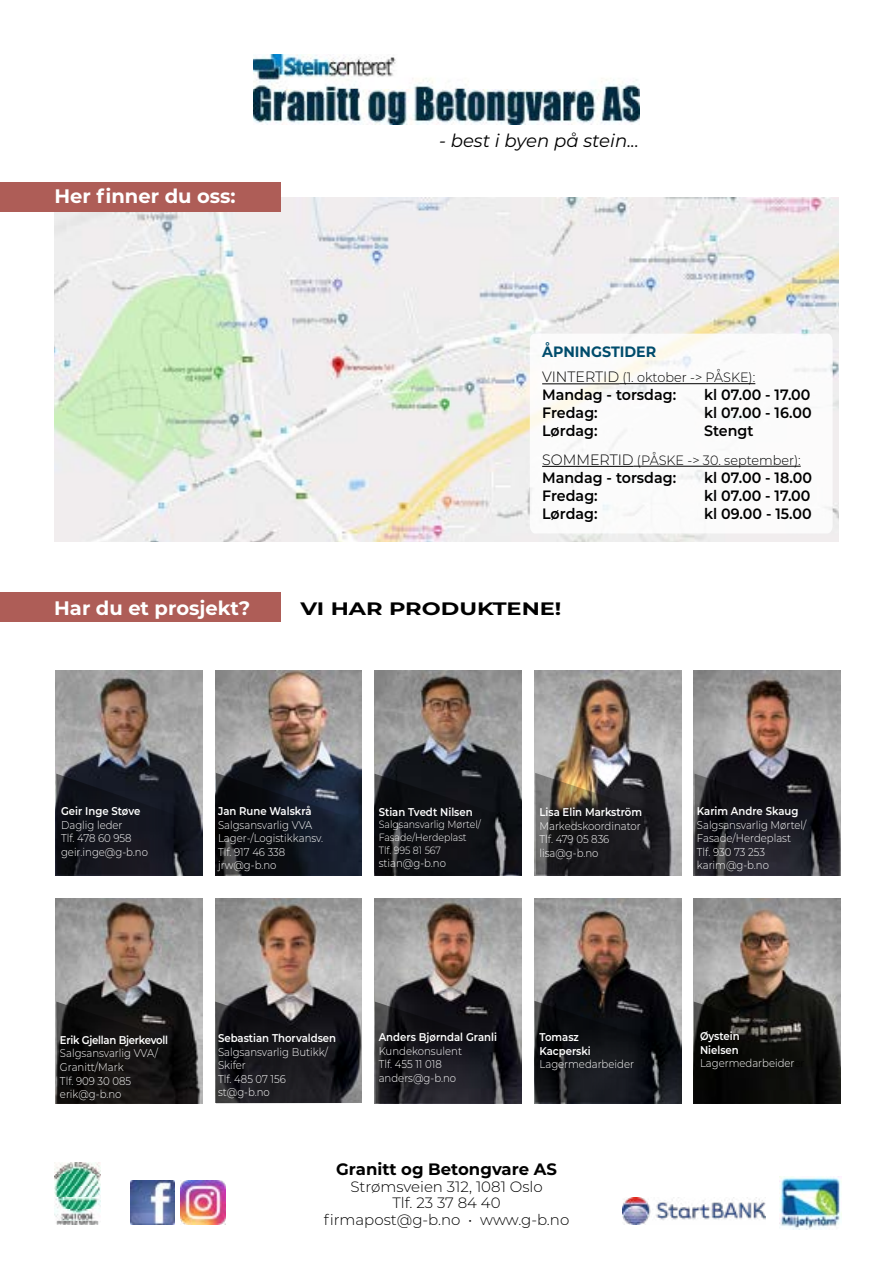
<style>
.page{position:relative;width:893px;height:1263px;background:#fff}
.page>*{position:absolute;margin:0;border:0;box-sizing:border-box;transform-origin:0 0}
.t1{font:700 19.5px "Montserrat";color:#fff}
.t2{font:italic 18.15px "Montserrat";color:#000}
.t3{font:700 18px "Montserrat";color:#000;scale:1.25 1}
.t4{font:700 16.5px "Montserrat";color:#000}
.t5{font:600 15px "Montserrat";color:#000;scale:.95 1}
.t6{font:300 15px/16.5px "Montserrat";color:#000;text-align:center}
.t7{font:700 15px "Montserrat";color:#004c6c;scale:.95 1}
.t8{font:300 13.5px "Montserrat";color:#000;scale:.95 1}
.t9{font:300 11.25px/13.5px "Montserrat";color:#fff;scale:.9 1}
.t10{font:600 11.25px/13.5px "Montserrat";color:#fff;scale:.9 1}
.t11{font:600 11.25px "Montserrat";letter-spacing:-.025em;color:#fff;scale:.9 1}
.t12{font:300 10.5px/12.6px "Montserrat";color:#fff;scale:.9 1}
.s1{font-size:15px}
.s2{font-weight:600}
.s3{color:#000}
</style>
<div class="page">
<img style="left:54px;top:198px;width:785px;height:343px">
<svg style="left:530px;top:334px;width:303px;height:199px"></svg>
<hr style="left:542px;top:383px;width:77px;height:1px;background:#000">
<hr style="left:619px;top:383px;width:136px;height:1px;background:#000">
<hr style="left:542px;top:466px;width:92px;height:1px;background:#000">
<hr style="left:634px;top:466px;width:167px;height:1px;background:#000">
<img style="left:254px;top:54px;width:385px;height:70px">
<div style="left:0;top:182px;width:281px;height:30px;background:#ae5d57"></div>
<div style="left:0;top:592px;width:281px;height:30px;background:#ae5d57"></div>
<img style="left:54px;top:1163px;width:47px;height:62px">
<img style="left:181px;top:1180px;width:44px;height:45px">
<img style="left:130px;top:1180px;width:45px;height:45px">
<img style="left:779px;top:1177px;width:62px;height:52px">
<img style="left:622px;top:1197px;width:144px;height:28px">
<img style="left:534px;top:670px;width:147px;height:205px">
<img style="left:534px;top:898px;width:147px;height:205px">
<img style="left:375px;top:670px;width:147px;height:205px">
<img style="left:215px;top:670px;width:147px;height:205px">
<img style="left:56px;top:670px;width:146px;height:104px">
<img style="left:694px;top:670px;width:146px;height:104px">
<img style="left:56px;top:898px;width:146px;height:103px">
<img style="left:215px;top:898px;width:147px;height:204px">
<img style="left:374px;top:898px;width:147px;height:205px">
<img style="left:694px;top:898px;width:146px;height:103px">
<svg style="left:56px;top:774px;width:146px;height:101px;background:#191b23"></svg>
<svg style="left:216px;top:773px;width:146px;height:102px;background:#141923"></svg>
<svg style="left:374px;top:774px;width:147px;height:101px;background:#15161a"></svg>
<svg style="left:535px;top:773px;width:146px;height:102px;background:#423e3d"></svg>
<svg style="left:694px;top:774px;width:146px;height:101px;background:#222128"></svg>
<svg style="left:56px;top:1001px;width:146px;height:102px;background:#1d1b1b"></svg>
<svg style="left:215px;top:1001px;width:146px;height:102px;background:#212024"></svg>
<svg style="left:375px;top:1001px;width:146px;height:102px;background:#1f1e24"></svg>
<svg style="left:534px;top:1001px;width:146px;height:101px;background:#16171c"></svg>
<svg style="left:694px;top:1001px;width:146px;height:102px;background:#151513"></svg>
<h1 class="t1" style="left:54px;top:182px;width:183px">Her finner du oss:</h1>
<h2 class="t2" style="left:439px;top:128px;width:201px">- best i byen på stein...</h2>
<h1 class="t1" style="left:54px;top:594px;width:198px">Har du et prosjekt?</h1>
<h3 class="t7" style="left:542px;top:341px;width:122px">ÅPNINGSTIDER</h3>
<p class="t8" style="left:542px;top:368px;width:226px"><span class="s1">VINTERTID</span> (1. oktober -&gt; PÅSKE):</p>
<h3 class="t5" style="left:542px;top:384px;width:143px">Mandag - torsdag:</h3>
<h3 class="t5" style="left:704px;top:384px;width:113px">kl 07.00 - 17.00</h3>
<h3 class="t5" style="left:542px;top:402px;width:60px">Fredag:</h3>
<h3 class="t5" style="left:704px;top:402px;width:115px">kl 07.00 - 16.00</h3>
<h3 class="t5" style="left:542px;top:420px;width:60px">Lørdag:</h3>
<h3 class="t5" style="left:704px;top:420px;width:53px">Stengt</h3>
<p class="t8" style="left:542px;top:451px;width:274px"><span class="s1">SOMMERTID</span> (PÅSKE -&gt; 30. september):</p>
<h3 class="t5" style="left:542px;top:467px;width:143px">Mandag - torsdag:</h3>
<h3 class="t5" style="left:704px;top:467px;width:115px">kl 07.00 - 18.00</h3>
<h3 class="t5" style="left:542px;top:485px;width:60px">Fredag:</h3>
<h3 class="t5" style="left:704px;top:485px;width:113px">kl 07.00 - 17.00</h3>
<h3 class="t5" style="left:542px;top:503px;width:60px">Lørdag:</h3>
<h3 class="t5" style="left:704px;top:503px;width:115px">kl 09.00 - 15.00</h3>
<h3 class="t3" style="left:300px;top:595px;width:210px">VI HAR PRODUKTENE!</h3>
<p class="t10" style="left:61px;top:804px;width:90px">Geir Inge Støve</p>
<p class="t9" style="left:61px;top:817px;width:98px">Daglig leder<br>Tlf. 478 60 958 geir.inge@g-b.no</p>
<p class="t10" style="left:218px;top:804px;width:106px">Jan Rune Walskrå</p>
<p class="t9" style="left:218px;top:818px;width:118px">Salgsansvarlig VVA<br>Lager-/Logistikkansv.<br>Tlf. 917 46 338 jrw@g-b.no</p>
<p class="t10" style="left:379px;top:804px;width:106px">Stian Tvedt Nilsen</p>
<p class="t12" style="left:379px;top:818px;width:115px">Salgsansvarlig Mørtel/<br>Fasade/Herdeplast<br>Tlf. 995 81 567</p>
<p class="t9" style="left:379px;top:856px;width:76px">stian@g-b.no</p>
<p class="t10" style="left:539px;top:805px;width:116px">Lisa Elin Markström</p>
<p class="t9" style="left:539px;top:819px;width:114px">Markedskoordinator<br>Tlf. 479 05 836 lisa@g-b.no</p>
<p class="t10" style="left:697px;top:804px;width:114px">Karim Andre Skaug</p>
<p class="t9" style="left:697px;top:818px;width:123px">Salgsansvarlig Mørtel/<br>Fasade/Herdeplast<br>Tlf. 930 73 253 karim@g-b.no</p>
<p class="t11" style="left:60px;top:1032px;width:122px">Erik Gjellan Bjerkevoll</p>
<p class="t9" style="left:60px;top:1046px;width:110px">Salgsansvarlig VVA/<br>Granitt/Mark<br>Tlf. 909 30 085 erik@g-b.no</p>
<p class="t10" style="left:218px;top:1031px;width:133px">Sebastian Thorvaldsen</p>
<p class="t9" style="left:218px;top:1044px;width:124px">Salgsansvarlig Butikk/<br>Skifer<br>Tlf. 485 07 156 st@g-b.no</p>
<p class="t10" style="left:379px;top:1030px;width:133px">Anders Bjørndal Granli</p>
<p class="t9" style="left:379px;top:1043px;width:94px">Kundekonsulent<br>Tlf. 455 11 018 anders@g-b.no</p>
<p class="t10" style="left:539px;top:1030px;width:59px">Tomasz<br>Kacperski</p>
<p class="t9" style="left:539px;top:1057px;width:107px">Lagermedarbeider</p>
<h3 class="t4" style="left:336px;top:1157px;width:222px">Granitt og Betongvare AS</h3>
<h3 class="t6" style="left:324px;top:1178px;width:247px">Strømsveien 312, 1081 Oslo<br>Tlf. 23 37 84 40 firmapost@g-b.no • www.g-b.no</h3>
<p class="t9" style="left:700px;top:1029px;width:118px"><span class="s2">Øystein<br>Nielsen<br></span>Lagermedarbeider<span class="s3">er</span></p>
</div>
